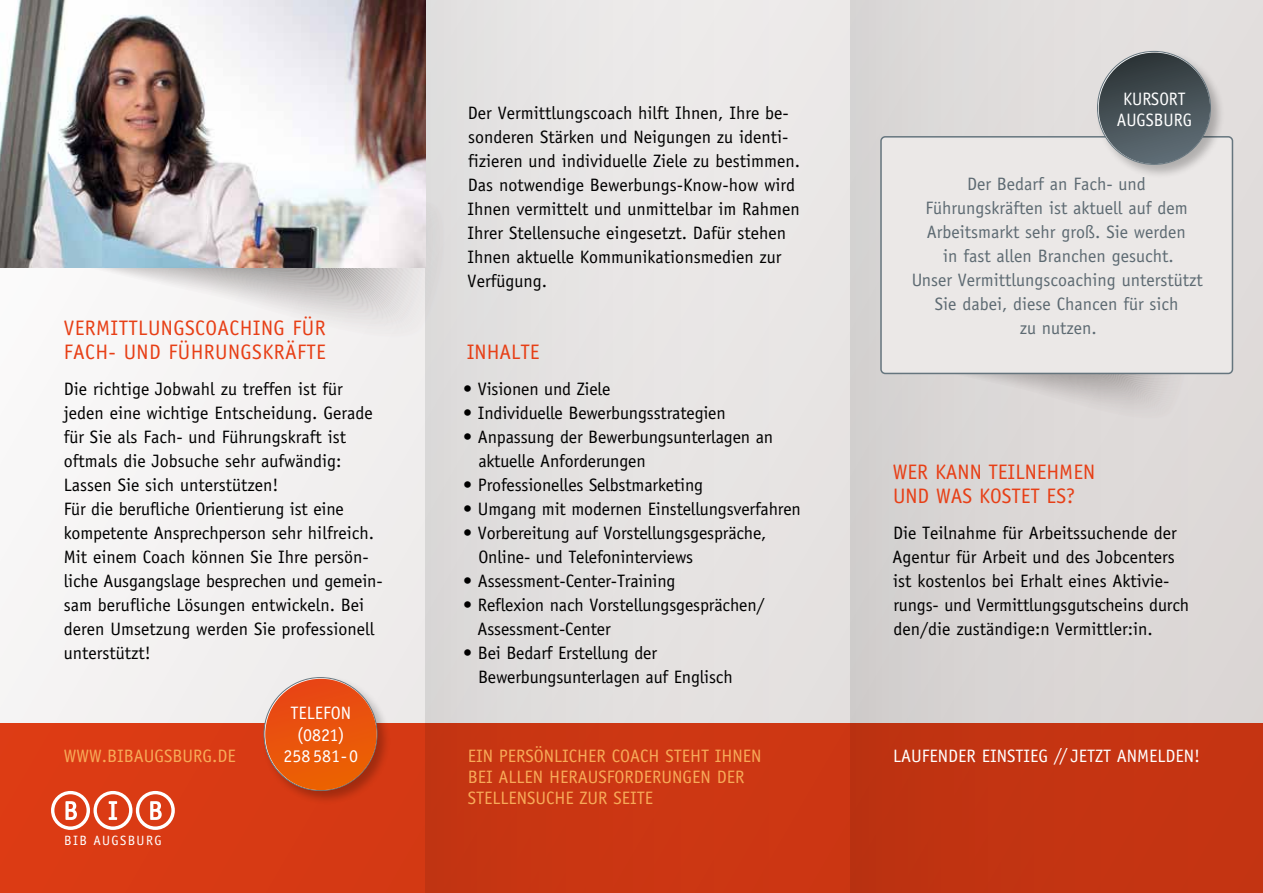
<style>
.page{position:relative;width:1263px;height:893px;background:#f4f2f2}
.page>*{position:absolute;margin:0;border:0;box-sizing:border-box;transform-origin:0 0}
.t1{font:21px/24px "Officina Sans";letter-spacing:.02em;color:#e73f16}
.t2{font:21px/24px "Officina Sans";color:#e73f16}
.t3{font:18px/24px "Officina Sans";color:#000}
.t4{font:18px/24px "Officina Sans";color:#65757e;text-align:center}
.t5{font:18px/21px "Officina Sans";color:#f7aa58}
.t6{font:18px/21.5px "Officina Sans";color:#fff;text-align:center}
.t7{font:18px/21px "Officina Sans";color:#fff;text-align:center;scale:.96 1}
.t8{font:13.5px "Officina Sans";letter-spacing:.1em;color:#fff}
</style>
<div class="page">
<div style="left:425px;top:0;width:425px;height:893px;background:#e6e3e2"></div>
<div style="left:850px;top:0;width:413px;height:893px;background:#dcd8d6"></div>
<div style="left:0;top:723px;width:1263px;height:170px;background:linear-gradient(to right,#db3b14,#be3211)"></div>
<svg style="left:107px;top:206px;width:325px;height:113px"></svg>
<img style="left:0;top:0;width:425px;height:268px">
<div style="left:261px;top:675px;width:131px;height:130px;background:#000;opacity:.25"></div>
<div style="left:265px;top:679px;width:112px;height:111px;background:linear-gradient(to bottom,#e84618,#eb6402);border-radius:56px"></div>
<svg style="left:51px;top:791px;width:124px;height:39px"></svg>
<svg style="left:884px;top:374px;width:317px;height:30px"></svg>
<div style="left:881px;top:137px;width:351px;height:236px;background:#ebe8e7;border-radius:4px"></div>
<div style="left:880px;top:136px;width:353px;height:238px;border:2px solid #65757e;border-radius:4px"></div>
<div style="left:1095px;top:49px;width:130px;height:130px;background:#000;opacity:.25"></div>
<svg style="left:1097px;top:51px;width:113px;height:113px"></svg>
<div style="left:1099px;top:53px;width:111px;height:111px;background:linear-gradient(to bottom,#2d3537,#616f77);border-radius:56px"></div>
<p class="t1" style="left:64px;top:316px;width:264px">VERMITTLUNGSCOACHING FÜR<br>FACH- UND FÜHRUNGSKRÄFTE</p>
<p class="t3" style="left:64px;top:377px;width:320px">Die richtige Jobwahl zu treffen ist für jeden eine wichtige Entscheidung. Gerade für Sie als Fach- und Führungskraft ist oftmals die Jobsuche sehr aufwändig:<br>Lassen Sie sich unterstützen!<br>Für die berufliche Orientierung ist eine kompetente Ansprechperson sehr hilfreich.<br>Mit einem Coach können Sie Ihre persön&shy;liche Ausgangslage besprechen und gemein&shy;sam berufliche Lösungen entwickeln. Bei deren Umsetzung werden Sie professionell unterstützt!</p>
<p class="t5" style="left:64px;top:745px;width:174px">WWW.BIBAUGSBURG.DE</p>
<p class="t8" style="left:64px;top:833px;width:99px">BIB AUGSBURG</p>
<p class="t6" style="left:283px;top:702px;width:76px">TELEFON (0821)<br>258 581-0</p>
<p class="t3" style="left:467px;top:101px;width:334px">Der Vermittlungscoach hilft Ihnen, Ihre be&shy;sonderen Stärken und Neigungen zu identi&shy;fizieren und individuelle Ziele zu bestimmen.<br>Das notwendige Bewerbungs-Know-how wird Ihnen vermittelt und unmittelbar im Rahmen Ihrer Stellensuche eingesetzt. Dafür stehen Ihnen aktuelle Kommunikationsmedien zur Verfügung.</p>
<p class="t2" style="left:467px;top:340px;width:74px">INHALTE</p>
<p class="t3" style="left:463px;top:377px;width:149px">• Visionen und Ziele</p>
<p class="t3" style="left:463px;top:401px;width:264px">• Individuelle Bewerbungsstrategien</p>
<p class="t3" style="left:478px;top:425px;width:296px;text-indent:-15px">• Anpassung der Bewerbungsunterlagen an aktuelle Anforderungen</p>
<p class="t3" style="left:463px;top:473px;width:242px">• Professionelles Selbstmarketing</p>
<p class="t3" style="left:463px;top:497px;width:339px">• Umgang mit modernen Einstellungsverfahren</p>
<p class="t3" style="left:478px;top:521px;width:290px;text-indent:-15px">• Vorbereitung auf Vorstellungsgespräche,<br>Online- und Telefoninterviews</p>
<p class="t3" style="left:463px;top:569px;width:214px">• Assessment-Center-Training</p>
<p class="t3" style="left:478px;top:593px;width:288px;text-indent:-14px">• Reflexion nach Vorstellungsgesprächen/<br>Assessment-Center</p>
<p class="t3" style="left:478px;top:641px;width:256px;text-indent:-15px">• Bei Bedarf Erstellung der<br>Bewerbungsunterlagen auf Englisch</p>
<p class="t7" style="left:1117px;top:89px;width:80px">KURSORT<br>AUGSBURG</p>
<p class="t4" style="left:911px;top:172px;width:293px">Der Bedarf an Fach- und<br>Führungskräften ist aktuell auf dem<br>Arbeitsmarkt sehr groß. Sie werden<br>in fast allen Branchen gesucht.<br>Unser Vermittlungscoaching unterstützt<br>Sie dabei, diese Chancen für sich<br>zu nutzen.</p>
<p class="t2" style="left:893px;top:460px;width:204px">WER KANN TEILNEHMEN<br>UND WAS KOSTET ES?</p>
<p class="t3" style="left:893px;top:521px;width:298px">Die Teilnahme für Arbeitssuchende der Agentur für Arbeit und des Jobcenters ist kostenlos bei Erhalt eines Aktivie&shy;rungs- und Vermittlungsgutscheins durch den/die zuständige:n Vermittler:in.</p>
<p class="t5" style="left:468px;top:745px;width:295px">EIN PERSÖNLICHER COACH STEHT IHNEN<br>BEI ALLEN HERAUSFORDERUNGEN DER<br>STELLENSUCHE ZUR SEITE</p>
<p class="t6" style="left:893px;top:745px;width:309px">LAUFENDER EINSTIEG // JETZT ANMELDEN!</p>
</div>
